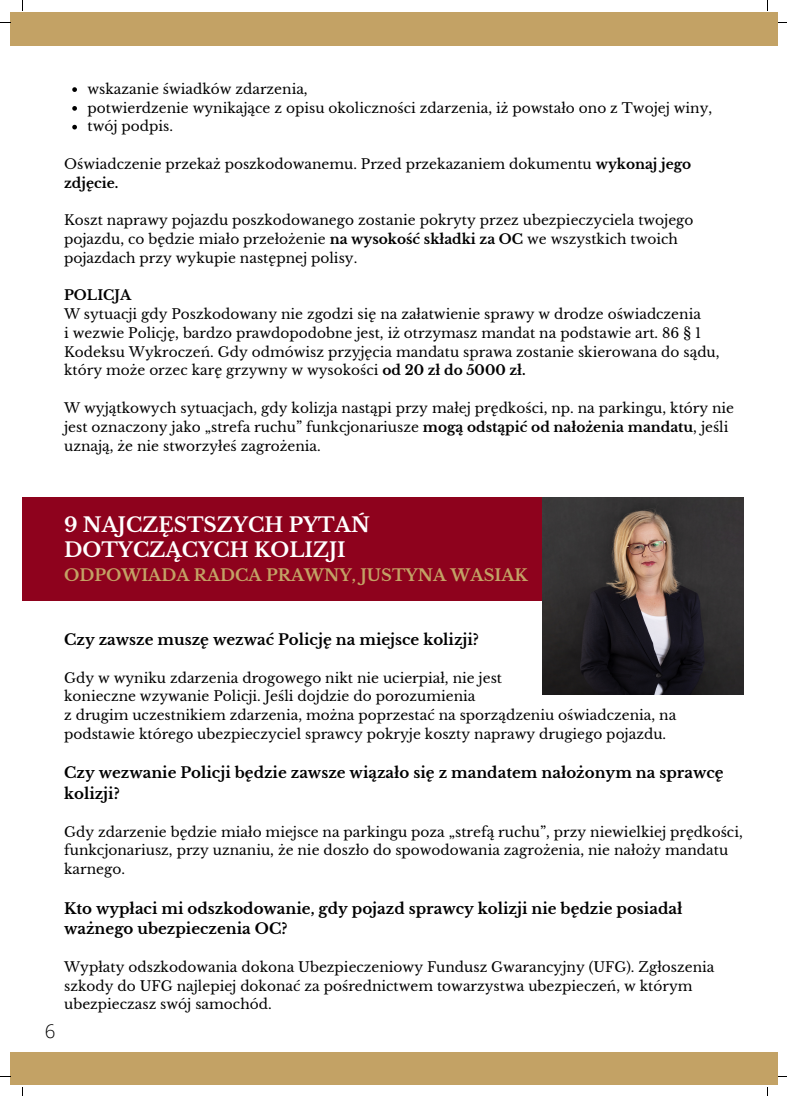
<style>
.page{position:relative;width:787px;height:1096px;background:#fff}
.page>*{position:absolute;margin:0;border:0;box-sizing:border-box;transform-origin:0 0}
.t1{font:700 20px/25.4px "Libre Baskerville";color:#fff}
.t2{font:300 18.75px "Open Sans";color:#000}
.t3{font:700 16.25px "Libre Baskerville";color:#c3a265}
.t4{font:700 15px/20.6px "Libre Baskerville";color:#000}
.t5{font:13.75px/18.8px "Libre Baskerville";color:#000}
.t6{font:700 13.75px "Libre Baskerville";color:#000}
.s1{font-weight:700}
</style>
<div class="page">
<div style="left:10px;top:12px;width:768px;height:33px;background:#c3a265"></div>
<div style="left:10px;top:1052px;width:768px;height:32px;background:#c3a265"></div>
<div style="left:22px;top:497px;width:562px;height:103px;background:#8e021d"></div>
<img style="left:543px;top:497px;width:200px;height:197px">
<svg style="left:72px;top:87px;width:5px;height:5px"></svg>
<svg style="left:72px;top:106px;width:5px;height:5px"></svg>
<svg style="left:72px;top:125px;width:5px;height:4px"></svg>
<p class="t5" style="left:88px;top:80px;width:222px">wskazanie świadków zdarzenia,</p>
<p class="t5" style="left:88px;top:98px;width:626px">potwierdzenie wynikające z opisu okoliczności zdarzenia, iż powstało ono z Twojej winy,</p>
<p class="t5" style="left:88px;top:117px;width:87px">twój podpis.</p>
<p class="t5" style="left:64px;top:155px;width:629px">Oświadczenie przekaż poszkodowanemu. Przed przekazaniem dokumentu <span class="s1">wykonaj jego zdjęcie.</span></p>
<p class="t5" style="left:64px;top:211px;width:631px">Koszt naprawy pojazdu poszkodowanego zostanie pokryty przez ubezpieczyciela twojego pojazdu, co będzie miało przełożenie <span class="s1">na wysokość składki za OC</span> we wszystkich twoich pojazdach przy wykupie następnej polisy.</p>
<p class="t6" style="left:64px;top:287px;width:69px">POLICJA</p>
<p class="t5" style="left:64px;top:305px;width:638px">W sytuacji gdy Poszkodowany nie zgodzi się na załatwienie sprawy w drodze oświadczenia</p>
<p class="t5" style="left:64px;top:324px;width:657px">i wezwie Policję, bardzo prawdopodobne jest, iż otrzymasz mandat na podstawie art. 86 § 1<br>Kodeksu Wykroczeń. Gdy odmówisz przyjęcia mandatu sprawa zostanie skierowana do sądu, który może orzec karę grzywny w wysokości <span class="s1">od 20 zł do 5000 zł.</span></p>
<p class="t5" style="left:64px;top:399px;width:671px">W wyjątkowych sytuacjach, gdy kolizja nastąpi przy małej prędkości, np. na parkingu, który nie jest oznaczony jako „strefa ruchu” funkcjonariusze <span class="s1">mogą odstąpić od nałożenia mandatu</span>, jeśli uznają, że nie stworzyłeś zagrożenia.</p>
<p class="t1" style="left:64px;top:512px;width:307px">9 NAJCZĘSTSZYCH PYTAŃ<br>DOTYCZĄCYCH KOLIZJI</p>
<p class="t3" style="left:64px;top:565px;width:465px">ODPOWIADA RADCA PRAWNY, JUSTYNA WASIAK</p>
<p class="t2" style="left:45px;top:1018px;width:12px">6</p>
<p class="t4" style="left:64px;top:629px;width:416px">Czy zawsze muszę wezwać Policję na miejsce kolizji?</p>
<p class="t5" style="left:64px;top:668px;width:439px">Gdy w wyniku zdarzenia drogowego nikt nie ucierpiał, nie jest</p>
<p class="t5" style="left:64px;top:687px;width:413px">konieczne wzywanie Policji. Jeśli dojdzie do porozumienia</p>
<p class="t5" style="left:64px;top:706px;width:614px">z drugim uczestnikiem zdarzenia, można poprzestać na sporządzeniu oświadczenia, na podstawie którego ubezpieczyciel sprawcy pokryje koszty naprawy drugiego pojazdu.</p>
<p class="t4" style="left:64px;top:762px;width:661px">Czy wezwanie Policji będzie zawsze wiązało się z mandatem nałożonym na sprawcę kolizji?</p>
<p class="t5" style="left:64px;top:822px;width:680px">Gdy zdarzenie będzie miało miejsce na parkingu poza „strefą ruchu”, przy niewielkiej prędkości, funkcjonariusz, przy uznaniu, że nie doszło do spowodowania zagrożenia, nie nałoży mandatu</p>
<p class="t5" style="left:64px;top:859px;width:62px">karnego.</p>
<p class="t4" style="left:64px;top:897px;width:620px">Kto wypłaci mi odszkodowanie, gdy pojazd sprawcy kolizji nie będzie posiadał ważnego ubezpieczenia OC?</p>
<p class="t5" style="left:64px;top:957px;width:652px">Wypłaty odszkodowania dokona Ubezpieczeniowy Fundusz Gwarancyjny (UFG). Zgłoszenia szkody do UFG najlepiej dokonać za pośrednictwem towarzystwa ubezpieczeń, w którym ubezpieczasz swój samochód.</p>
</div>
